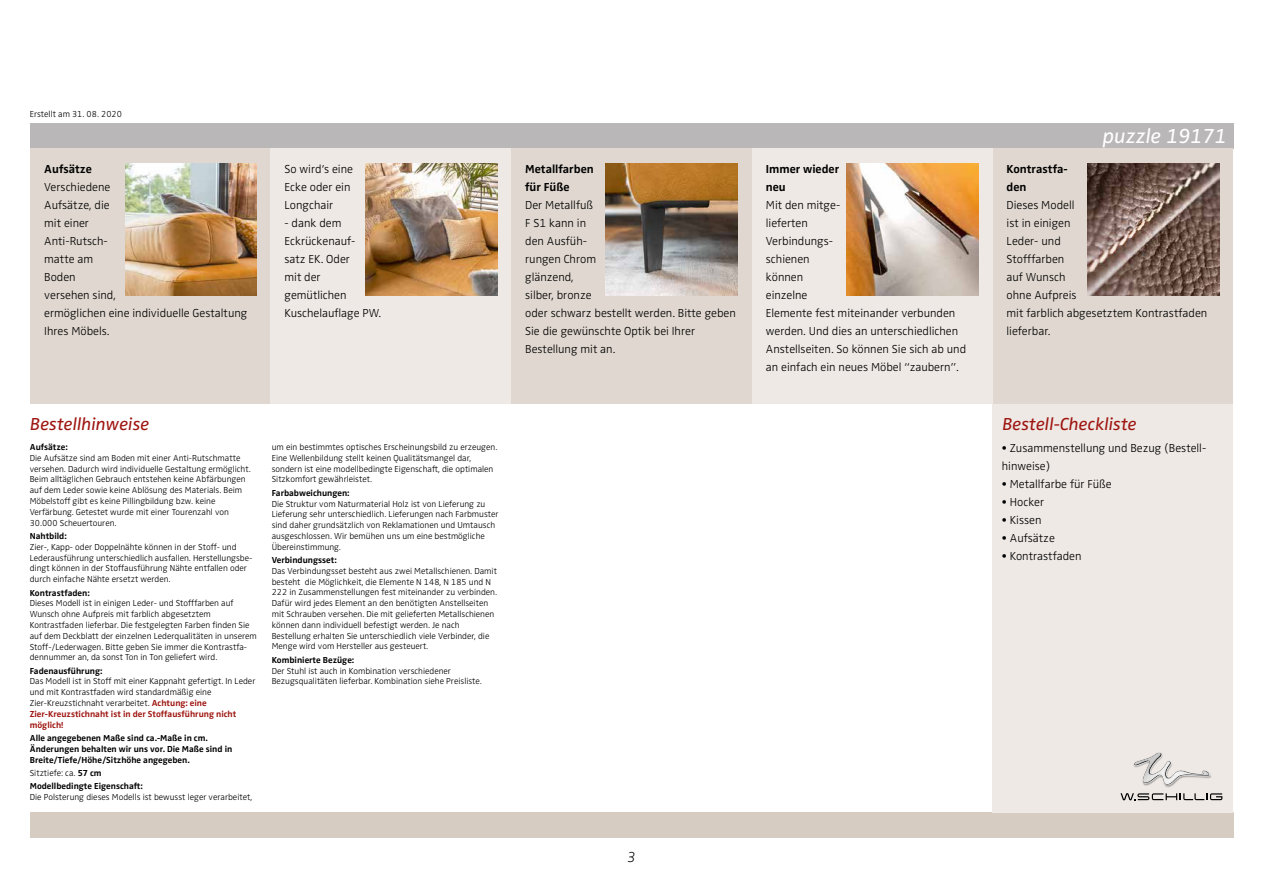
<style>
.page{position:relative;width:1263px;height:893px;background:#fff}
.page>*{position:absolute;margin:0;border:0;box-sizing:border-box;transform-origin:0 0}
.t1{font:italic 21px "Zwo Pro";color:#fff}
.t2{font:italic 18px "Zwo Pro";color:#9e1510}
.t3{font:italic 300 expanded 15px "Zwo Pro";color:#000}
.t4{font:300 12px/18px "Zwo Pro";color:#000}
.t5{font:700 12px/18px "Zwo Pro";color:#000}
.t6{font:300 9px/10.8px "Zwo Pro";color:#000}
.t7{font:700 9px/10.8px "Zwo Pro";color:#000}
.s1{font-weight:700;color:#9e1510}
.s2{font-weight:300}
</style>
<div class="page">
<div style="left:30px;top:123px;width:1203px;height:26px;background:#b9b7b7"></div>
<div style="left:30px;top:812px;width:1203px;height:26px;background:#d6ccc1"></div>
<div style="left:30px;top:149px;width:240px;height:255px;background:#e0d8d0"></div>
<div style="left:992px;top:404px;width:241px;height:408px;background:#eee9e5"></div>
<div style="left:992px;top:149px;width:241px;height:255px;background:#e0d8d0"></div>
<div style="left:752px;top:149px;width:240px;height:255px;background:#eee9e5"></div>
<div style="left:511px;top:149px;width:241px;height:255px;background:#e0d8d0"></div>
<div style="left:270px;top:149px;width:241px;height:255px;background:#eee9e5"></div>
<img style="left:125px;top:164px;width:132px;height:132px">
<img style="left:365px;top:164px;width:132px;height:132px">
<img style="left:606px;top:164px;width:132px;height:132px">
<img style="left:847px;top:164px;width:131px;height:132px">
<img style="left:1087px;top:164px;width:132px;height:132px">
<img style="left:1144px;top:776px;width:68px;height:12px">
<svg style="left:1133px;top:752px;width:78px;height:33px"></svg>
<img style="left:1134px;top:753px;width:75px;height:31px">
<svg style="left:1120px;top:793px;width:102px;height:7px"></svg>
<p class="t6" style="left:30px;top:109px;width:94px">Erstellt am 31. 08. 2020</p>
<h3 class="t5" style="left:44px;top:160px;width:49px">Aufsätze</h3>
<h3 class="t4" style="left:44px;top:178px;width:205px">Verschiedene<br>Aufsätze, die<br>mit einer<br>Anti-Rutsch-<br>matte am<br>Boden<br>versehen sind,<br>ermöglichen eine individuelle Gestaltung<br>Ihres Möbels.</h3>
<h3 class="t4" style="left:284px;top:160px;width:70px">So wird’s eine<br>Ecke oder ein<br>Longchair</h3>
<h3 class="t4" style="left:284px;top:214px;width:98px">- dank dem<br>Eckrückenauf-<br>satz EK. Oder<br>mit der gemütlichen<br>Kuschelauflage PW.</h3>
<h2 class="t2" style="left:30px;top:414px;width:121px">Bestellhinweise</h2>
<p class="t7" style="left:30px;top:442px;width:40px">Aufsätze:</p>
<p class="t6" style="left:30px;top:453px;width:222px">Die Aufsätze sind am Boden mit einer Anti-Rutschmatte versehen. Dadurch wird individuelle Gestaltung ermöglicht.<br>Beim alltäglichen Gebrauch entstehen keine Abfärbungen auf dem Leder sowie keine Ablösung des Materials. Beim Möbelstoff gibt es keine Pillingbildung bzw. keine Verfärbung. Getestet wurde mit einer Tourenzahl von 30.000 Scheuertouren.</p>
<p class="t7" style="left:30px;top:531px;width:38px">Nahtbild:</p>
<p class="t6" style="left:30px;top:542px;width:224px">Zier-, Kapp- oder Doppelnähte können in der Stoff- und Lederausführung unterschiedlich ausfallen. Herstellungsbe&shy;dingt können in der Stoffausführung Nähte entfallen oder durch einfache Nähte ersetzt werden.</p>
<p class="t7" style="left:30px;top:587px;width:61px">Kontrastfaden:</p>
<p class="t6" style="left:30px;top:598px;width:229px">Dieses Modell ist in einigen Leder- und Stofffarben auf Wunsch ohne Aufpreis mit farblich abgesetztem Kontrastfaden lieferbar. Die festgelegten Farben finden Sie auf dem Deckblatt der einzelnen Lederqualitäten in unserem Stoff-/Lederwagen. Bitte geben Sie immer die Kontrastfa&shy;dennummer an, da sonst Ton in Ton geliefert wird.</p>
<p class="t7" style="left:30px;top:665px;width:74px">Fadenausführung:</p>
<p class="t6" style="left:30px;top:676px;width:227px">Das Modell ist in Stoff mit einer Kappnaht gefertigt. In Leder und mit Kontrastfaden wird standardmäßig eine Zier-Kreuzstichnaht verarbeitet. <span class="s1">Achtung: eine Zier-Kreuzstichnaht ist in der Stoffausführung nicht möglich!</span></p>
<p class="t7" style="left:30px;top:733px;width:204px">Alle angegebenen Maße sind ca.-Maße in cm.<br>Änderungen behalten wir uns vor. Die Maße sind in<br>Breite/Tiefe/Höhe/Sitzhöhe angegeben.</p>
<p class="t7" style="left:30px;top:766px;width:115px;line-height:13.4px"><span class="s2">Sitztiefe: ca.</span> 57 cm<br>Modellbedingte Eigenschaft:</p>
<p class="t6" style="left:30px;top:792px;width:224px">Die Polsterung dieses Modells ist bewusst leger verarbeitet,</p>
<p class="t6" style="left:272px;top:442px;width:227px">um ein bestimmtes optisches Erscheinungsbild zu erzeugen.<br>Eine Wellenbildung stellt keinen Qualitätsmangel dar, sondern ist eine modellbedingte Eigenschaft, die optimalen Sitzkomfort gewährleistet.</p>
<p class="t7" style="left:272px;top:487px;width:79px">Farbabweichungen:</p>
<p class="t6" style="left:272px;top:498px;width:228px">Die Struktur vom Naturmaterial Holz ist von Lieferung zu Lieferung sehr unterschiedlich. Lieferungen nach Farbmuster sind daher grundsätzlich von Reklamationen und Umtausch ausgeschlossen. Wir bemühen uns um eine bestmögliche Übereinstimmung.</p>
<p class="t7" style="left:272px;top:555px;width:66px">Verbindungsset:</p>
<p class="t6" style="left:272px;top:566px;width:227px">Das Verbindungsset besteht aus zwei Metallschienen. Damit besteht die Möglichkeit, die Elemente N 148, N 185 und N 222 in Zusammenstellungen fest miteinander zu verbinden.<br>Dafür wird jedes Element an den benötigten Anstellseiten mit Schrauben versehen. Die mit gelieferten Metallschienen können dann individuell befestigt werden. Je nach Bestellung erhalten Sie unterschiedlich viele Verbinder, die Menge wird vom Hersteller aus gesteuert.</p>
<p class="t7" style="left:272px;top:655px;width:84px">Kombinierte Bezüge:</p>
<p class="t6" style="left:272px;top:665px;width:212px">Der Stuhl ist auch in Kombination verschiedener<br>Bezugsqualitäten lieferbar. Kombination siehe Preisliste.</p>
<h3 class="t5" style="left:525px;top:160px;width:70px">Metallfarben für Füße</h3>
<h3 class="t4" style="left:525px;top:196px;width:212px">Der Metallfuß<br>F S1 kann in<br>den Ausfüh-<br>rungen Chrom<br>glänzend,<br>silber, bronze<br>oder schwarz bestellt werden. Bitte geben<br>Sie die gewünschte Optik bei Ihrer<br>Bestellung mit an.</h3>
<h3 class="t3" style="left:627px;top:848px;width:10px">3</h3>
<h3 class="t5" style="left:766px;top:160px;width:75px">Immer wieder neu</h3>
<h3 class="t4" style="left:766px;top:196px;width:202px">Mit den mitge-<br>lieferten<br>Verbindungs-<br>schienen<br>können<br>einzelne<br>Elemente fest miteinander verbunden werden. Und dies an unterschiedlichen<br>Anstellseiten. So können Sie sich ab und an einfach ein neues Möbel “zaubern”.</h3>
<h1 class="t1" style="left:1103px;top:124px;width:126px">puzzle 19171</h1>
<h3 class="t5" style="left:1006px;top:160px;width:63px">Kontrastfa&shy;den</h3>
<h3 class="t4" style="left:1006px;top:196px;width:202px">Dieses Modell<br>ist in einigen<br>Leder- und<br>Stofffarben<br>auf Wunsch<br>ohne Aufpreis<br>mit farblich abgesetztem Kontrastfaden lieferbar.</h3>
<h2 class="t2" style="left:1002px;top:414px;width:136px">Bestell-Checkliste</h2>
<h3 class="t4" style="left:1002px;top:440px;width:206px">• Zusammenstellung und Bezug (Bestell&shy;hinweise)</h3>
<h3 class="t4" style="left:1002px;top:476px;width:111px">• Metallfarbe für Füße</h3>
<h3 class="t4" style="left:1002px;top:494px;width:44px">• Hocker</h3>
<h3 class="t4" style="left:1002px;top:512px;width:41px">• Kissen</h3>
<h3 class="t4" style="left:1002px;top:530px;width:54px">• Aufsätze</h3>
<h3 class="t4" style="left:1002px;top:548px;width:81px">• Kontrastfaden</h3>
</div>
